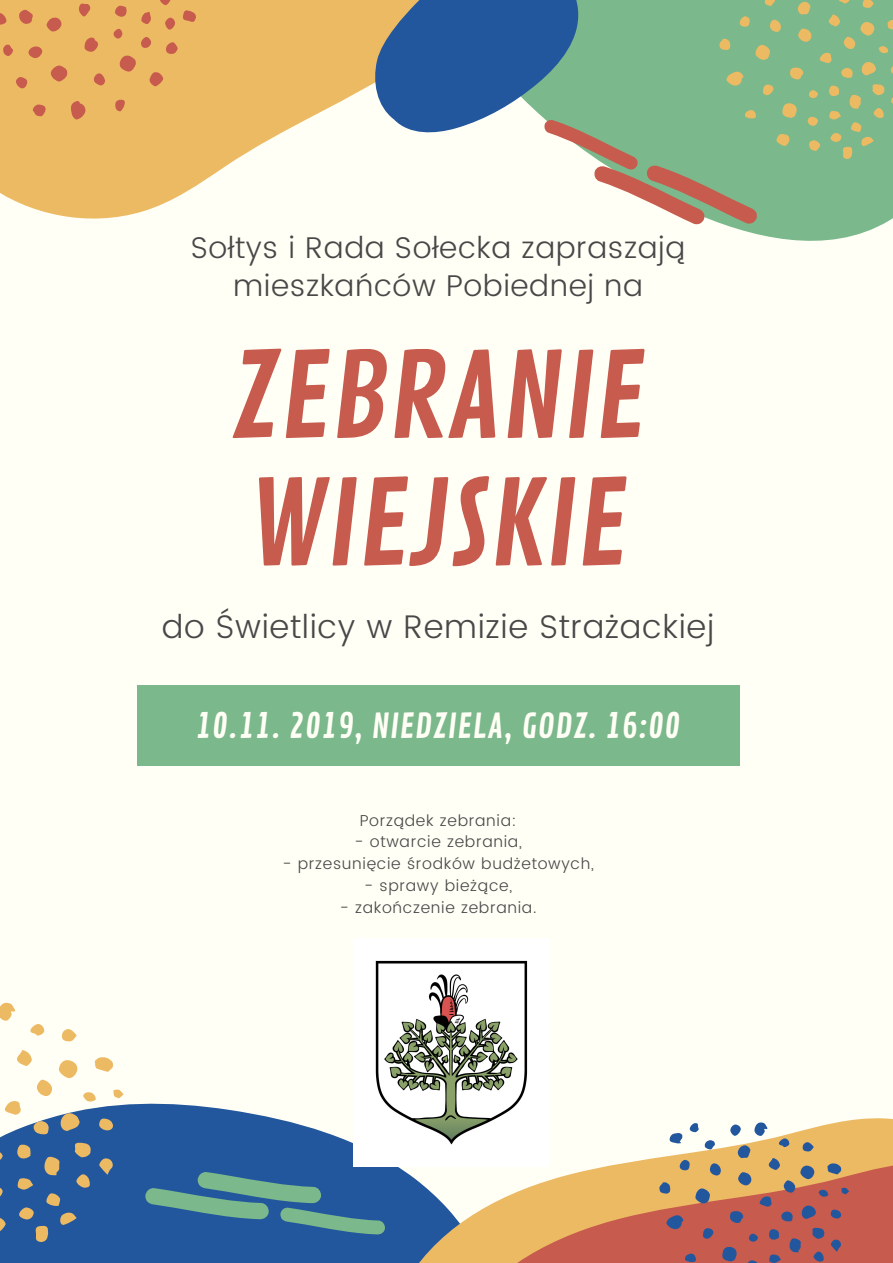
<style>
.page{position:relative;width:893px;height:1263px;background:#fffff6}
.page>*{position:absolute;margin:0;border:0;box-sizing:border-box;transform-origin:0 0}
.t1{font:116.1px/127.5px "Contrail One";color:#c75b4e}
.t2{font:33.6px "Contrail One";letter-spacing:.015em;color:#fffff6}
.t3{font:300 32.7px "Poppins";letter-spacing:.02em;color:#494747}
.t4{font:300 30px/38.7px "Poppins";letter-spacing:.02em;color:#494747;text-align:center}
.t5{font:300 15.75px "Poppins";letter-spacing:.045em;color:#494747}
</style>
<div class="page">
<div style="left:137px;top:685px;width:602px;height:81px;background:#7bb88b"></div>
<svg style="left:610px;top:0;width:283px;height:241px;background:#85bd93"></svg>
<svg style="left:782px;top:103px;width:15px;height:15px"></svg>
<svg style="left:726px;top:71px;width:18px;height:15px"></svg>
<svg style="left:755px;top:45px;width:15px;height:15px"></svg>
<svg style="left:798px;top:28px;width:13px;height:14px"></svg>
<svg style="left:790px;top:67px;width:13px;height:13px"></svg>
<svg style="left:798px;top:2px;width:12px;height:13px"></svg>
<svg style="left:776px;top:134px;width:13px;height:12px"></svg>
<svg style="left:770px;top:20px;width:11px;height:12px"></svg>
<svg style="left:719px;top:38px;width:11px;height:13px"></svg>
<svg style="left:809px;top:140px;width:11px;height:11px"></svg>
<svg style="left:763px;top:85px;width:10px;height:10px"></svg>
<svg style="left:890px;top:96px;width:3px;height:12px"></svg>
<svg style="left:740px;top:16px;width:9px;height:11px"></svg>
<svg style="left:828px;top:84px;width:56px;height:75px;background:#90b883"></svg>
<svg style="left:764px;top:0;width:11px;height:6px"></svg>
<svg style="left:807px;top:117px;width:11px;height:9px"></svg>
<svg style="left:809px;top:90px;width:9px;height:8px"></svg>
<svg style="left:818px;top:0;width:75px;height:78px;background:#8bb885"></svg>
<svg style="left:0;top:0;width:342px;height:219px;fill:#edba64"></svg>
<svg style="left:67px;top:98px;width:21px;height:24px"></svg>
<svg style="left:49px;top:63px;width:20px;height:20px"></svg>
<svg style="left:45px;top:15px;width:18px;height:19px"></svg>
<svg style="left:17px;top:8px;width:18px;height:18px"></svg>
<svg style="left:0;top:0;width:17px;height:2px"></svg>
<svg style="left:27px;top:45px;width:16px;height:15px"></svg>
<svg style="left:31px;top:103px;width:16px;height:15px"></svg>
<svg style="left:0;top:12px;width:8px;height:14px"></svg>
<svg style="left:14px;top:76px;width:14px;height:13px"></svg>
<svg style="left:113px;top:97px;width:13px;height:15px"></svg>
<svg style="left:1px;top:43px;width:14px;height:15px"></svg>
<svg style="left:76px;top:0;width:122px;height:88px;background:#e8ae61"></svg>
<svg style="left:594px;top:109px;width:166px;height:116px;background:#9ead8c"></svg>
<svg style="left:342px;top:0;width:268px;height:171px"></svg>
<svg style="left:0;top:1002px;width:399px;height:261px"></svg>
<svg style="left:59px;top:1112px;width:21px;height:19px"></svg>
<svg style="left:59px;top:1060px;width:19px;height:18px"></svg>
<svg style="left:0;top:1003px;width:15px;height:18px"></svg>
<svg style="left:94px;top:1056px;width:19px;height:16px"></svg>
<svg style="left:37px;top:1080px;width:15px;height:16px"></svg>
<svg style="left:34px;top:1121px;width:15px;height:13px"></svg>
<svg style="left:16px;top:1050px;width:16px;height:16px"></svg>
<svg style="left:3px;top:1100px;width:18px;height:15px"></svg>
<svg style="left:0;top:1217px;width:6px;height:14px"></svg>
<svg style="left:98px;top:1158px;width:15px;height:17px"></svg>
<svg style="left:62px;top:1028px;width:15px;height:14px"></svg>
<svg style="left:17px;top:1143px;width:74px;height:99px;background:#496992"></svg>
<svg style="left:99px;top:1118px;width:14px;height:12px"></svg>
<svg style="left:0;top:1186px;width:3px;height:12px"></svg>
<svg style="left:29px;top:1024px;width:15px;height:13px"></svg>
<svg style="left:0;top:1150px;width:3px;height:11px"></svg>
<svg style="left:83px;top:1092px;width:13px;height:11px"></svg>
<svg style="left:113px;top:1089px;width:11px;height:9px"></svg>
<svg style="left:144px;top:1149px;width:243px;height:104px;background:#366c99"></svg>
<svg style="left:399px;top:1167px;width:110px;height:96px"></svg>
<svg style="left:509px;top:1118px;width:384px;height:145px"></svg>
<svg style="left:722px;top:1247px;width:15px;height:14px"></svg>
<svg style="left:666px;top:1215px;width:18px;height:14px"></svg>
<svg style="left:695px;top:1188px;width:15px;height:15px"></svg>
<svg style="left:738px;top:1172px;width:13px;height:13px"></svg>
<svg style="left:788px;top:1238px;width:14px;height:14px"></svg>
<svg style="left:730px;top:1211px;width:13px;height:12px"></svg>
<svg style="left:738px;top:1145px;width:12px;height:14px"></svg>
<svg style="left:754px;top:1122px;width:13px;height:14px"></svg>
<svg style="left:810px;top:1228px;width:14px;height:11px"></svg>
<svg style="left:669px;top:1133px;width:14px;height:10px"></svg>
<svg style="left:709px;top:1163px;width:12px;height:12px"></svg>
<svg style="left:659px;top:1182px;width:11px;height:12px"></svg>
<svg style="left:730px;top:1124px;width:11px;height:12px"></svg>
<svg style="left:768px;top:1228px;width:11px;height:12px"></svg>
<svg style="left:703px;top:1228px;width:10px;height:11px"></svg>
<svg style="left:830px;top:1239px;width:11px;height:13px"></svg>
<svg style="left:679px;top:1160px;width:10px;height:10px"></svg>
<svg style="left:685px;top:1253px;width:11px;height:9px"></svg>
<svg style="left:802px;top:1142px;width:11px;height:10px"></svg>
<svg style="left:813px;top:1251px;width:11px;height:11px"></svg>
<svg style="left:768px;top:1254px;width:13px;height:9px"></svg>
<svg style="left:704px;top:1140px;width:11px;height:10px"></svg>
<svg style="left:747px;top:1260px;width:11px;height:3px"></svg>
<svg style="left:778px;top:1138px;width:11px;height:10px"></svg>
<svg style="left:690px;top:1123px;width:10px;height:9px"></svg>
<svg style="left:749px;top:1234px;width:9px;height:8px"></svg>
<svg style="left:758px;top:1158px;width:91px;height:63px;background:#ba7d62"></svg>
<img style="left:353px;top:960px;width:196px;height:206px">
<h3 class="t4" style="left:191px;top:228px;width:496px">Sołtys i Rada Sołecka zapraszają mieszkańców Pobiednej na</h3>
<h1 class="t1" style="left:230px;top:337px;width:417px">ZEBRANIE<br>WIEJSKIE</h1>
<h3 class="t3" style="left:162px;top:607px;width:554px">do Świetlicy w Remizie Strażackiej</h3>
<h2 class="t2" style="left:196px;top:706px;width:486px">10.11. 2019, NIEDZIELA, GODZ. 16:00</h2>
<p class="t5" style="left:360px;top:811px;width:158px">Porządek zebrania:</p>
<p class="t5" style="left:354px;top:833px;width:169px">- otwarcie zebrania,</p>
<p class="t5" style="left:282px;top:854px;width:313px">- przesunięcie środków budżetowych,</p>
<p class="t5" style="left:364px;top:876px;width:149px">- sprawy bieżące,</p>
<p class="t5" style="left:340px;top:898px;width:198px">- zakończenie zebrania.</p>
</div>
